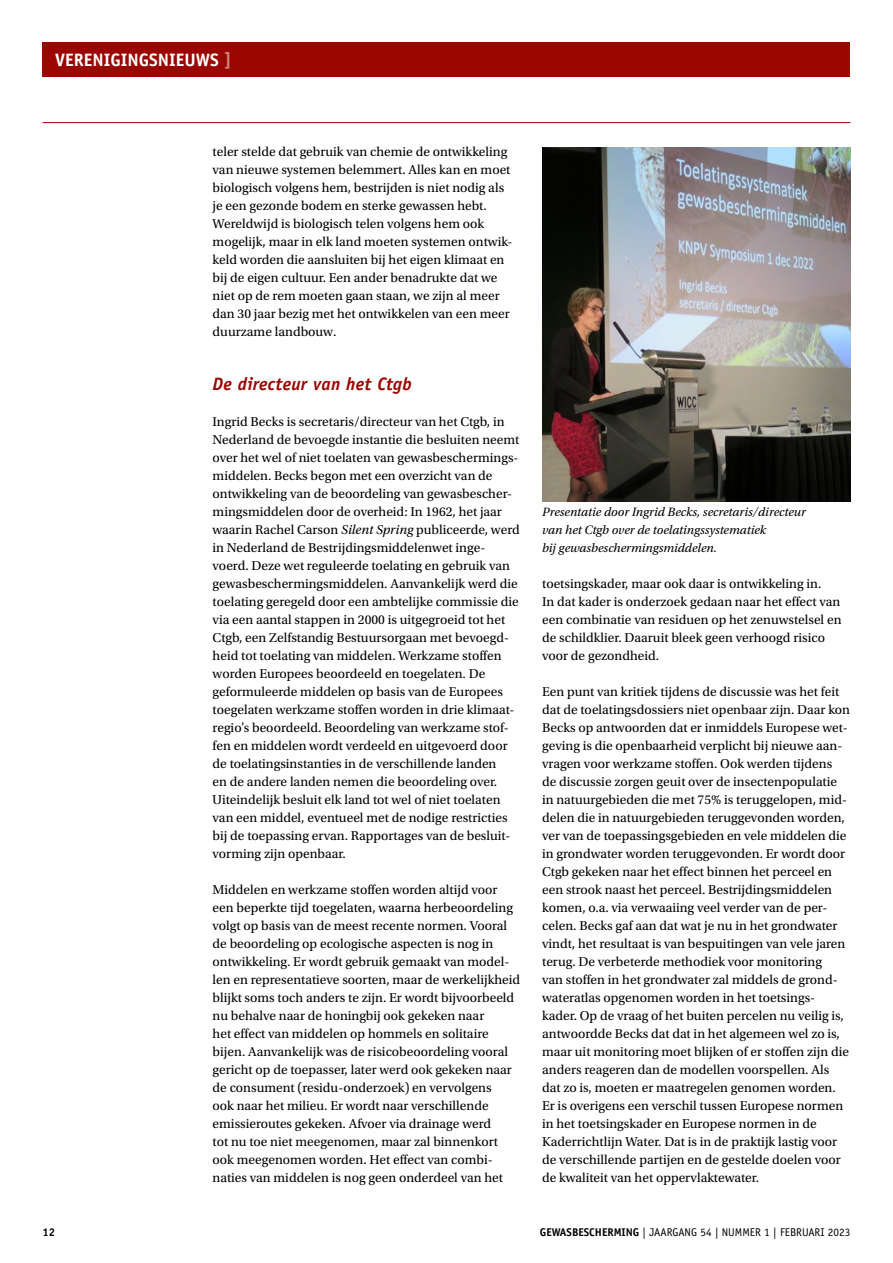
<style>
.page{position:relative;width:893px;height:1263px;background:#fff}
.page>*{position:absolute;margin:0;border:0;box-sizing:border-box;transform-origin:0 0}
.t1{font:italic 700 18px "Officina Sans Std";letter-spacing:.015em;color:#9b0600}
.t2{font:700 18px "Officina Sans Std";color:#fff}
.t3{font:13.5px/18px "Utopia Std";color:#000}
.t4{font:italic 12.75px/18px "Utopia Std";color:#000}
.t5{font:11.25px "Officina Sans Std";color:#000}
.t6{font:700 11.25px "Officina Sans Std";color:#000}
.s1{color:#cd8380}
.s2{font-style:italic}
.s3{font-weight:700}
</style>
<div class="page">
<div style="left:43px;top:43px;width:807px;height:34px;background:#9b0600"></div>
<hr style="left:43px;top:122px;width:807px;height:1px;background:#9b0600">
<img style="left:542px;top:147px;width:308px;height:354px">
<h1 class="t2" style="left:55px;top:49px;width:178px">VERENIGINGSNIEUWS <span class="s1">]</span></h1>
<p class="t3" style="left:213px;top:143px;width:301px">teler stelde dat gebruik van chemie de ontwikkeling van nieuwe systemen belemmert. Alles kan en moet biologisch volgens hem, bestrijden is niet nodig als je een gezonde bodem en sterke gewassen hebt.<br>Wereldwijd is biologisch telen volgens hem ook mogelijk, maar in elk land moeten systemen ontwik&shy;keld worden die aansluiten bij het eigen klimaat en bij de eigen cultuur. Een ander benadrukte dat we niet op de rem moeten gaan staan, we zijn al meer dan 30 jaar bezig met het ontwikkelen van een meer duurzame landbouw.</p>
<h1 class="t1" style="left:213px;top:373px;width:201px">De directeur van het Ctgb</h1>
<p class="t3" style="left:213px;top:413px;width:309px">Ingrid Becks is secretaris/directeur van het Ctgb, in Nederland de bevoegde instantie die besluiten neemt over het wel of niet toelaten van gewasbeschermings&shy;middelen. Becks begon met een overzicht van de ontwikkeling van de beoordeling van gewasbescher&shy;mingsmiddelen door de overheid: In 1962, het jaar waarin Rachel Carson <span class="s2">Silent Spring</span> publiceerde, werd in Nederland de Bestrijdingsmiddelenwet inge&shy;voerd. Deze wet reguleerde toelating en gebruik van gewasbeschermingsmiddelen. Aanvankelijk werd die toelating geregeld door een ambtelijke commissie die via een aantal stappen in 2000 is uitgegroeid tot het Ctgb, een Zelfstandig Bestuursorgaan met bevoegd&shy;heid tot toelating van middelen. Werkzame stoffen worden Europees beoordeeld en toegelaten. De geformuleerde middelen op basis van de Europees toegelaten werkzame stoffen worden in drie klimaat&shy;regio’s beoordeeld. Beoordeling van werkzame stof&shy;fen en middelen wordt verdeeld en uitgevoerd door de toelatingsinstanties in de verschillende landen<br>en de andere landen nemen die beoordeling over.<br>Uiteindelijk besluit elk land tot wel of niet toelaten van een middel, eventueel met de nodige restricties bij de toepassing ervan. Rapportages van de besluit&shy;vorming zijn openbaar.</p>
<p class="t3" style="left:213px;top:881px;width:309px">Middelen en werkzame stoffen worden altijd voor een beperkte tijd toegelaten, waarna herbeoordeling volgt op basis van de meest recente normen. Vooral de beoordeling op ecologische aspecten is nog in ontwikkeling. Er wordt gebruik gemaakt van model&shy;len en representatieve soorten, maar de werkelijkheid blijkt soms toch anders te zijn. Er wordt bijvoorbeeld nu behalve naar de honingbij ook gekeken naar<br>het effect van middelen op hommels en solitaire bijen. Aanvankelijk was de risicobeoordeling vooral gericht op de toepasser, later werd ook gekeken naar de consument (residu-onderzoek) en vervolgens<br>ook naar het milieu. Er wordt naar verschillende emissieroutes gekeken. Afvoer via drainage werd<br>tot nu toe niet meegenomen, maar zal binnenkort ook meegenomen worden. Het effect van combi&shy;naties van middelen is nog geen onderdeel van het</p>
<p class="t4" style="left:542px;top:503px;width:265px">Presentatie door Ingrid Becks, secretaris/directeur van het Ctgb over de toelatingssystematiek<br>bij gewasbeschermingsmiddelen.</p>
<p class="t3" style="left:542px;top:575px;width:301px">toetsingskader, maar ook daar is ontwikkeling in.<br>In dat kader is onderzoek gedaan naar het effect van een combinatie van residuen op het zenuwstelsel en de schildklier. Daaruit bleek geen verhoogd risico voor de gezondheid.</p>
<p class="t3" style="left:542px;top:683px;width:309px">Een punt van kritiek tijdens de discussie was het feit dat de toelatingsdossiers niet openbaar zijn. Daar kon Becks op antwoorden dat er inmiddels Europese wet&shy;geving is die openbaarheid verplicht bij nieuwe aan&shy;vragen voor werkzame stoffen. Ook werden tijdens<br>de discussie zorgen geuit over de insectenpopulatie in natuurgebieden die met 75% is teruggelopen, mid&shy;delen die in natuurgebieden teruggevonden worden, ver van de toepassingsgebieden en vele middelen die in grondwater worden teruggevonden. Er wordt door Ctgb gekeken naar het effect binnen het perceel en een strook naast het perceel. Bestrijdingsmiddelen komen, o.a. via verwaaiing veel verder van de per&shy;celen. Becks gaf aan dat wat je nu in het grondwater vindt, het resultaat is van bespuitingen van vele jaren terug. De verbeterde methodiek voor monitoring<br>van stoffen in het grondwater zal middels de grond&shy;wateratlas opgenomen worden in het toetsings&shy;kader. Op de vraag of het buiten percelen nu veilig is, antwoordde Becks dat dat in het algemeen wel zo is, maar uit monitoring moet blijken of er stoffen zijn die anders reageren dan de modellen voorspellen. Als dat zo is, moeten er maatregelen genomen worden.<br>Er is overigens een verschil tussen Europese normen in het toetsingskader en Europese normen in de Kaderrichtlijn Water. Dat is in de praktijk lastig voor de verschillende partijen en de gestelde doelen voor de kwaliteit van het oppervlaktewater.</p>
<p class="t6" style="left:43px;top:1225px;width:14px">12</p>
<p class="t5" style="left:540px;top:1226px;width:312px"><span class="s3">GEWASBESCHERMING</span> | JAARGANG 54 | NUMMER 1 | FEBRUARI 2023</p>
</div>
